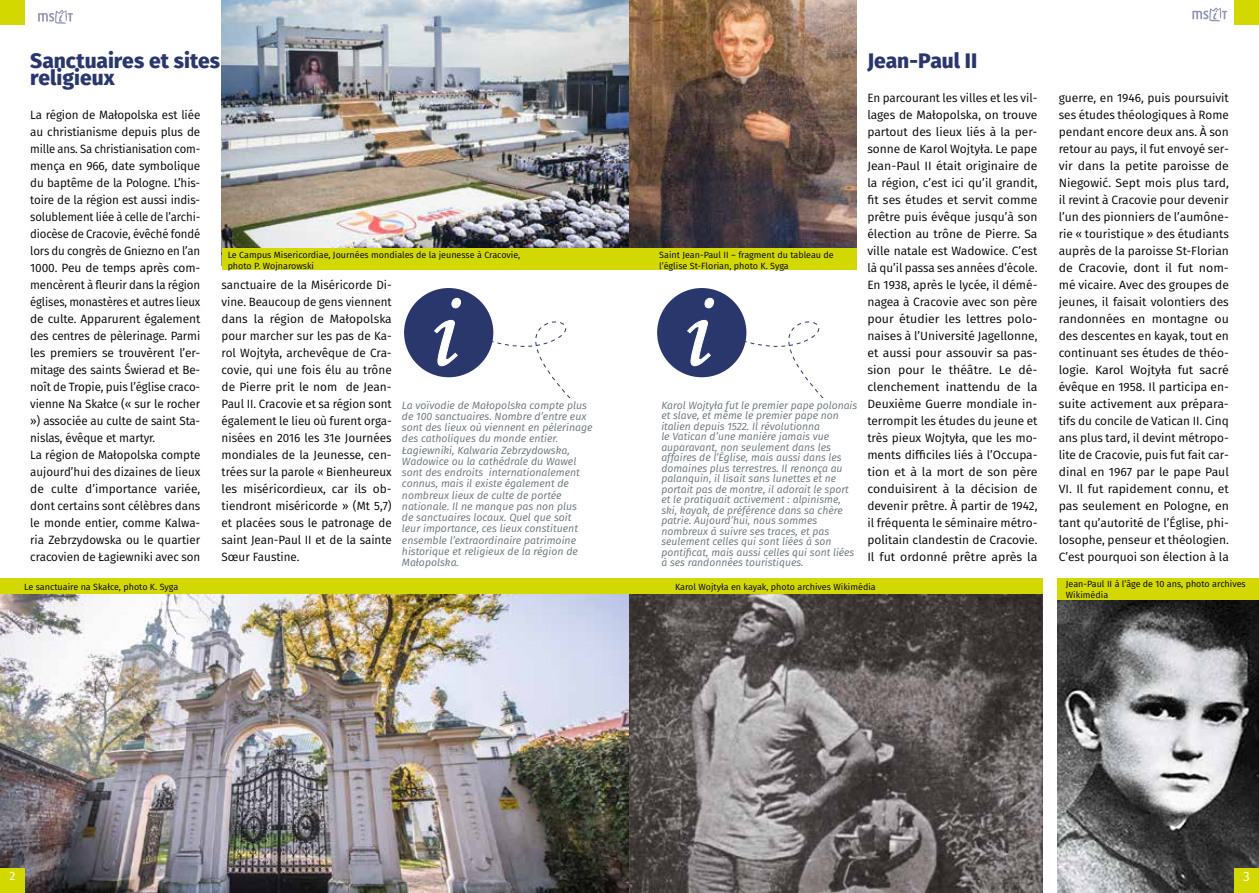
<style>
.page{position:relative;width:1259px;height:893px;background:#fff}
.page>*{position:absolute;margin:0;border:0;box-sizing:border-box;transform-origin:0 0}
.t1{font:800 21px/17px "Fira Sans";color:#29376d}
.t2{font:13.5px "Fira Sans";color:#fff}
.t3{font:12.15px "Fira Sans";color:#fff}
.t4{font:12px/17px "Fira Sans";letter-spacing:-.01em;color:#000;text-align:justify}
.t5{font:italic 10.5px/10.5px "Fira Sans";color:#67747a}
.t6{font:9px/10.8px "Fira Sans";color:#000}
</style>
<div class="page">
<img style="left:222px;top:0;width:407px;height:249px">
<img style="left:1057px;top:599px;width:202px;height:294px">
<img style="left:628px;top:593px;width:414px;height:300px">
<img style="left:0;top:593px;width:628px;height:300px">
<img style="left:629px;top:0;width:227px;height:249px">
<div style="left:1234px;top:0;width:25px;height:25px;background:#d3d800"></div>
<div style="left:1234px;top:868px;width:25px;height:25px;background:#d3d800"></div>
<div style="left:0;top:868px;width:25px;height:25px;background:#d3d800"></div>
<div style="left:0;top:0;width:25px;height:25px;background:#d3d800"></div>
<svg style="left:1192px;top:7px;width:35px;height:14px"></svg>
<svg style="left:38px;top:10px;width:35px;height:14px"></svg>
<svg style="left:469px;top:319px;width:102px;height:79px"></svg>
<svg style="left:722px;top:319px;width:102px;height:79px"></svg>
<div style="left:404px;top:288px;width:89px;height:89px;background:#29376d;border-radius:50%"></div>
<svg style="left:434px;top:297px;width:27px;height:70px"></svg>
<div style="left:657px;top:288px;width:89px;height:89px;background:#29376d;border-radius:50%"></div>
<svg style="left:687px;top:297px;width:27px;height:70px"></svg>
<div style="left:222px;top:249px;width:407px;height:21px;background:#d3d800"></div>
<div style="left:1057px;top:578px;width:202px;height:21px;background:#d3d800"></div>
<div style="left:629px;top:578px;width:413px;height:15px;background:#d3d800"></div>
<div style="left:0;top:578px;width:629px;height:15px;background:#d3d800"></div>
<div style="left:629px;top:249px;width:227px;height:21px;background:#d3d800"></div>
<h1 class="t1" style="left:30px;top:50px;width:191px">Sanctuaires et sites religieux</h1>
<p class="t4" style="left:30px;top:106px;width:172px;text-align:left">La région de Małopolska est liée au christianisme depuis plus de mille ans. Sa christianisation com&shy;mença en 966, date symbolique du baptême de la Pologne. L’his&shy;toire de la région est aussi indis&shy;solublement liée à celle de l’archi&shy;diocèse de Cracovie, évêché fondé lors du congrès de Gniezno en l’an<br>1000. Peu de temps après com&shy;mencèrent à fleurir dans la région églises, monastères et autres lieux de culte. Apparurent également des centres de pèlerinage. Parmi les premiers se trouvèrent l’er&shy;mitage des saints Świerad et Be&shy;noît de Tropie, puis l’église craco&shy;vienne Na Skałce (« sur le rocher ») associée au culte de saint Sta&shy;nislas, évêque et martyr.<br>La région de Małopolska compte aujourd’hui des dizaines de lieux de culte d’importance variée, dont certains sont célèbres dans le monde entier, comme Kalwa&shy;ria Zebrzydowska ou le quartier cracovien de Łagiewniki avec son</p>
<p class="t6" style="left:228px;top:249px;width:294px">Le Campus Misericordiae, Journées mondiales de la jeunesse à Cracovie, photo P. Wojnarowski</p>
<p class="t4" style="left:222px;top:276px;width:172px">sanctuaire de la Miséricorde Di&shy;vine. Beaucoup de gens viennent dans la région de Małopolska pour marcher sur les pas de Ka&shy;rol Wojtyła, archevêque de Cra&shy;covie, qui une fois élu au trône de Pierre prit le nom de Jean-Paul II. Cracovie et sa région sont également le lieu où furent orga&shy;nisées en 2016 les 31e Journées mondiales de la Jeunesse, cen&shy;trées sur la parole « Bienheureux les miséricordieux, car ils ob&shy;tiendront miséricorde » (Mt 5,7) et placées sous le patronage de saint Jean-Paul II et de la sainte Sœur Faustine.</p>
<p class="t5" style="left:402px;top:399px;width:192px;line-height:11.2px">La voïvodie de Małopolska compte plus de 100 sanctuaires. Nombre d’entre eux sont des lieux où viennent en pèlerinage des catholiques du monde entier.<br>Łagiewniki, Kalwaria Zebrzydowska, Wadowice ou la cathédrale du Wawel sont des endroits internationalement connus, mais il existe également de nombreux lieux de culte de portée nationale. Il ne manque pas non plus<br>de sanctuaires locaux. Quel que soit<br>leur importance, ces lieux constituent ensemble l’extraordinaire patrimoine historique et religieux de la région de Małopolska.</p>
<p class="t6" style="left:659px;top:249px;width:176px">Saint Jean-Paul II – fragment du tableau de l’église St-Florian, photo K. Syga</p>
<p class="t5" style="left:661px;top:399px;width:197px">Karol Wojtyła fut le premier pape polonais et slave, et même le premier pape non italien depuis 1522. Il révolutionna<br>le Vatican d’une manière jamais vue auparavant, non seulement dans les affaires de l’Église, mais aussi dans les domaines plus terrestres. Il renonça au palanquin, il lisait sans lunettes et ne portait pas de montre, il adorait le sport et le pratiquait activement : alpinisme, ski, kayak, de préférence dans sa chère patrie. Aujourd’hui, nous sommes nombreux à suivre ses traces, et pas seulement celles qui sont liées à son pontificat, mais aussi celles qui sont liées à ses randonnées touristiques.</p>
<h1 class="t1" style="left:867px;top:50px;width:111px">Jean-Paul II</h1>
<p class="t4" style="left:867px;top:89px;width:172px">En parcourant les villes et les vil&shy;lages de Małopolska, on trouve partout des lieux liés à la per&shy;sonne de Karol Wojtyła. Le pape Jean-Paul II était originaire de la région, c’est ici qu’il grandit, fit ses études et servit comme prêtre puis évêque jusqu’à son élection au trône de Pierre. Sa ville natale est Wadowice. C’est là qu’il passa ses années d’école.<br>En 1938, après le lycée, il démé&shy;nagea à Cracovie avec son père pour étudier les lettres polo&shy;naises à l’Université Jagellonne, et aussi pour assouvir sa pas&shy;sion pour le théâtre. Le dé&shy;clenchement inattendu de la Deuxième Guerre mondiale in&shy;terrompit les études du jeune et très pieux Wojtyła, que les mo&shy;ments difficiles liés à l’Occupa&shy;tion et à la mort de son père conduisirent à la décision de devenir prêtre. À partir de 1942, il fréquenta le séminaire métro&shy;politain clandestin de Cracovie.<br>Il fut ordonné prêtre après la</p>
<p class="t4" style="left:1058px;top:89px;width:172px">guerre, en 1946, puis poursuivit ses études théologiques à Rome pendant encore deux ans. À son retour au pays, il fut envoyé ser&shy;vir dans la petite paroisse de Niegowić. Sept mois plus tard, il revint à Cracovie pour devenir l’un des pionniers de l’aumône&shy;rie « touristique » des étudiants auprès de la paroisse St-Florian de Cracovie, dont il fut nom&shy;mé vicaire. Avec des groupes de jeunes, il faisait volontiers des randonnées en montagne ou des descentes en kayak, tout en continuant ses études de théo&shy;logie. Karol Wojtyła fut sacré évêque en 1958. Il participa en&shy;suite activement aux prépara&shy;tifs du concile de Vatican II. Cinq ans plus tard, il devint métropo&shy;lite de Cracovie, puis fut fait car&shy;dinal en 1967 par le pape Paul VI. Il fut rapidement connu, et pas seulement en Pologne, en tant qu’autorité de l’Église, phi&shy;losophe, penseur et théologien.<br>C’est pourquoi son élection à la</p>
<p class="t6" style="left:24px;top:581px;width:155px">Le sanctuaire na Skałce, photo K. Syga</p>
<p class="t6" style="left:675px;top:581px;width:202px">Karol Wojtyła en kayak, photo archives Wikimédia</p>
<p class="t6" style="left:1066px;top:579px;width:181px">Jean-Paul II à l’âge de 10 ans, photo archives<br>Wikimédia</p>
<p class="t3" style="left:9px;top:866px;width:7px">2</p>
<p class="t2" style="left:1243px;top:866px;width:8px">3</p>
</div>
